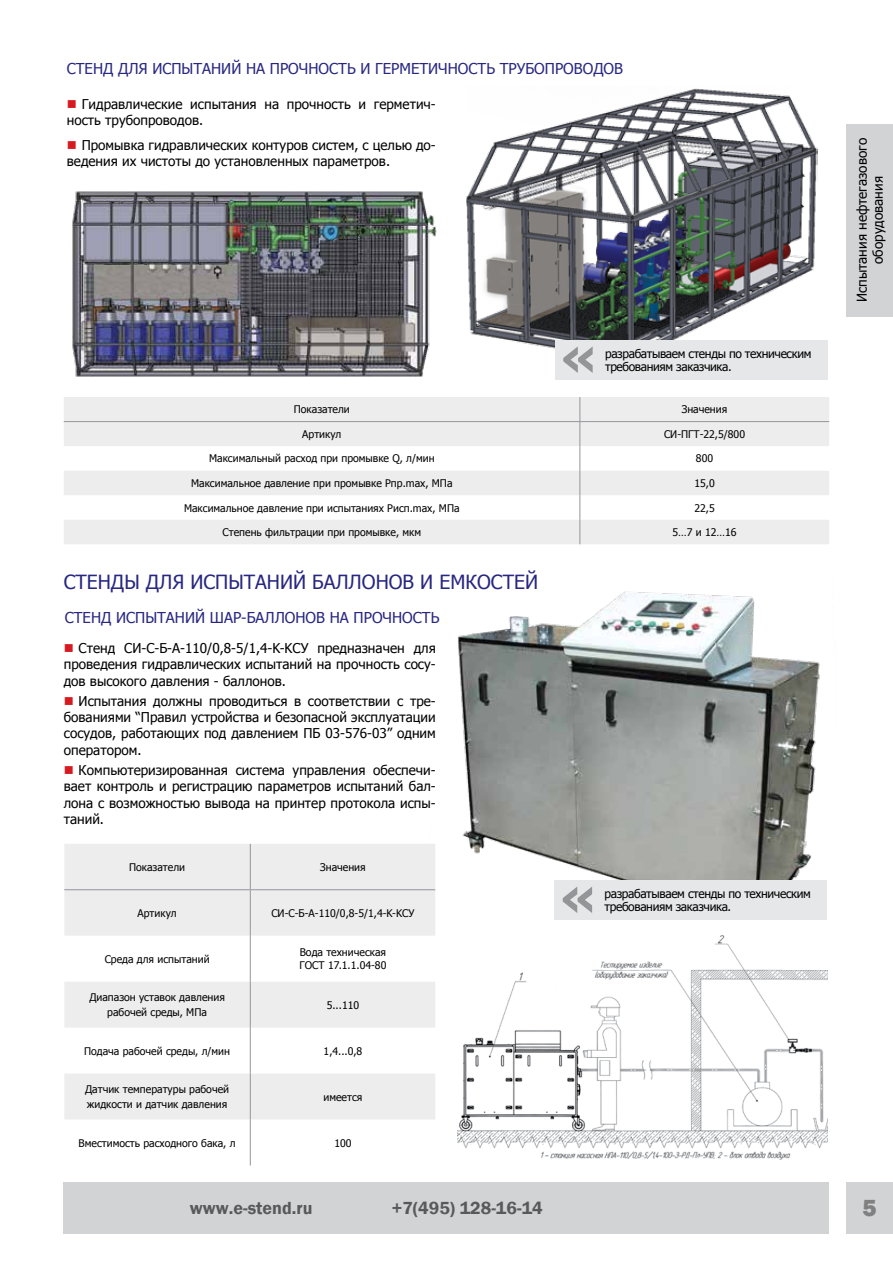
<style>
.page{position:relative;width:893px;height:1263px;background:#fff}
.page>*{position:absolute;margin:0;border:0;box-sizing:border-box;transform-origin:0 0}
.t1{font:700 53.25px "Tahoma";color:#939598}
.t2{font:800 24px "Franklin Gothic";color:#808080}
.t3{font:19.5px "Tahoma";color:#282781}
.t4{font:600 18px "Franklin Gothic";color:#58595b}
.t5{font:15px "Tahoma";color:#282781}
.t6{font:13.5px/16.2px "Tahoma";color:#000;text-align:justify}
.t7{font:12px "Tahoma";letter-spacing:-.03em;color:#000}
.t8{font:10.5px/15px "Tahoma";color:#000}
</style>
<div class="page">
<div style="left:846px;top:1182px;width:47px;height:51px;background:#d1d3d4"></div>
<div style="left:64px;top:1182px;width:765px;height:51px;background:#d1d3d4"></div>
<div style="left:846px;top:124px;width:47px;height:192px;background:#d1d3d4"></div>
<img style="left:466px;top:88px;width:351px;height:261px">
<img style="left:72px;top:191px;width:365px;height:186px">
<svg style="left:64px;top:397px;width:765px;height:147px;fill:#ededee"></svg>
<svg style="left:579px;top:397px;width:1px;height:147px"></svg>
<hr style="left:64px;top:421px;width:516px;height:1px;background:#939598">
<hr style="left:580px;top:421px;width:249px;height:1px;background:#939598">
<img style="left:435px;top:591px;width:385px;height:322px">
<img style="left:457px;top:936px;width:371px;height:224px">
<svg style="left:64px;top:844px;width:371px;height:275px;fill:#ededee"></svg>
<hr style="left:250px;top:844px;width:1px;height:45px;background:#939598">
<hr style="left:64px;top:889px;width:186px;height:1px;background:#939598">
<hr style="left:250px;top:889px;width:185px;height:1px;background:#939598">
<hr style="left:250px;top:890px;width:1px;height:46px;background:#939598">
<hr style="left:250px;top:936px;width:1px;height:46px;background:#939598">
<hr style="left:250px;top:982px;width:1px;height:45px;background:#939598">
<hr style="left:250px;top:1027px;width:1px;height:46px;background:#939598">
<hr style="left:250px;top:1073px;width:1px;height:46px;background:#939598">
<hr style="left:250px;top:1119px;width:1px;height:46px;background:#939598">
<div style="left:555px;top:340px;width:273px;height:39px;background:#e6e7e8"></div>
<div style="left:555px;top:880px;width:272px;height:39px;background:#e6e7e8"></div>
<p class="t5" style="left:67px;top:58px;width:96px">Стенд для Исп</p>
<p class="t5" style="left:182px;top:58px;width:442px">ытаний на прочность и герм етичность трубопроводов</p>
<p class="t6" style="left:67px;top:95px;width:370px;text-indent:15px">Гидравлические испытания на прочность и герметич&shy;ность трубопроводов.</p>
<p class="t6" style="left:67px;top:136px;width:370px;text-indent:15px">Промывка гидравлических контуров систем, с целью до&shy;ведения их чистоты до установленных параметров.</p>
<h1 class="t1" style="left:560px;top:320px;width:39px">«</h1>
<p class="t7" style="left:605px;top:345px;width:208px">разрабатываем стенды по техническим</p>
<p class="t7" style="left:605px;top:359px;width:128px">требованиям заказчика.</p>
<p class="t8" style="left:294px;top:401px;width:58px">Показатели</p>
<p class="t8" style="left:682px;top:401px;width:47px">Значения</p>
<p class="t8" style="left:302px;top:426px;width:41px">Артикул</p>
<p class="t8" style="left:664px;top:426px;width:83px">СИ-ПГТ-22,5/800</p>
<p class="t8" style="left:209px;top:451px;width:227px">Максимальный расход при промывке Q, л/мин</p>
<p class="t8" style="left:696px;top:451px;width:19px">800</p>
<p class="t8" style="left:191px;top:475px;width:263px">Максимальное давление при промывке Pпр.max, МПа</p>
<p class="t8" style="left:694px;top:475px;width:22px">15,0</p>
<p class="t8" style="left:184px;top:500px;width:277px">Максимальное давление при испытаниях Pисп.max, МПа</p>
<p class="t8" style="left:694px;top:500px;width:22px">22,5</p>
<p class="t8" style="left:223px;top:524px;width:200px">Степень фильтрации при промывке, мкм</p>
<p class="t8" style="left:672px;top:524px;width:66px">5…7 и 12…16</p>
<h3 class="t3" style="left:64px;top:569px;width:476px">Стенды для исп ытаниЙ баллонов и емкостей</h3>
<p class="t5" style="left:65px;top:608px;width:376px">Стенд исп ытаний шар-баллонов на прочность</p>
<p class="t6" style="left:64px;top:639px;width:374px;text-indent:15px">Стенд СИ-С-Б-А-110/0,8-5/1,4-K-KCУ предназначен для проведения гидравлических испытаний на прочность сосу&shy;дов высокого давления - баллонов.</p>
<p class="t6" style="left:64px;top:692px;width:374px;text-indent:15px">Испытания должны проводиться в соответствии с тре&shy;бованиями “Правил устройства и безопасной эксплуатации сосудов, работающих под давлением ПБ 03-576-03” одним оператором.</p>
<p class="t6" style="left:64px;top:761px;width:374px;text-indent:15px">Компьютеризированная система управления обеспечи&shy;вает контроль и регистрацию параметров испытаний бал&shy;лона с возможностью вывода на принтер протокола испы&shy;таний.</p>
<p class="t8" style="left:129px;top:859px;width:58px">Показатели</p>
<p class="t8" style="left:320px;top:859px;width:47px">Значения</p>
<p class="t8" style="left:138px;top:905px;width:41px">Артикул</p>
<p class="t8" style="left:271px;top:905px;width:145px">СИ-С-Б-А-110/0,8-5/1,4-K-KCУ</p>
<p class="t8" style="left:105px;top:951px;width:106px">Среда для испытаний</p>
<p class="t8" style="left:299px;top:945px;width:88px;line-height:13.5px">Вода техническая<br>ГОСТ 17.1.1.04-80</p>
<p class="t8" style="left:89px;top:989px;width:137px;text-align:center">Диапазон уставок давления рабочей среды, МПа</p>
<p class="t8" style="left:327px;top:997px;width:34px">5...110</p>
<p class="t8" style="left:84px;top:1043px;width:148px">Подача рабочей среды, л/мин</p>
<p class="t8" style="left:324px;top:1043px;width:40px">1,4...0,8</p>
<p class="t8" style="left:85px;top:1081px;width:146px">Датчик температуры рабочей жидкости и датчик давления</p>
<p class="t8" style="left:323px;top:1089px;width:40px">имеется</p>
<p class="t8" style="left:79px;top:1135px;width:158px">Вместимость расходного бака, л</p>
<p class="t8" style="left:334px;top:1135px;width:19px">100</p>
<h1 class="t1" style="left:559px;top:860px;width:39px">«</h1>
<p class="t7" style="left:604px;top:885px;width:208px">разрабатываем стенды по техническим</p>
<p class="t7" style="left:604px;top:899px;width:128px">требованиям заказчика.</p>
<p class="t6" style="left:853px;top:302px;width:166px;text-align:center;rotate:-90deg">Испытания нефтегазового оборудования</p>
<h3 class="t4" style="left:190px;top:1197px;width:124px">www.e-stend.ru</h3>
<h3 class="t4" style="left:392px;top:1197px;width:152px">+7(495) 128-16-14</h3>
<h2 class="t2" style="left:862px;top:1192px;width:16px">5</h2>
</div>
